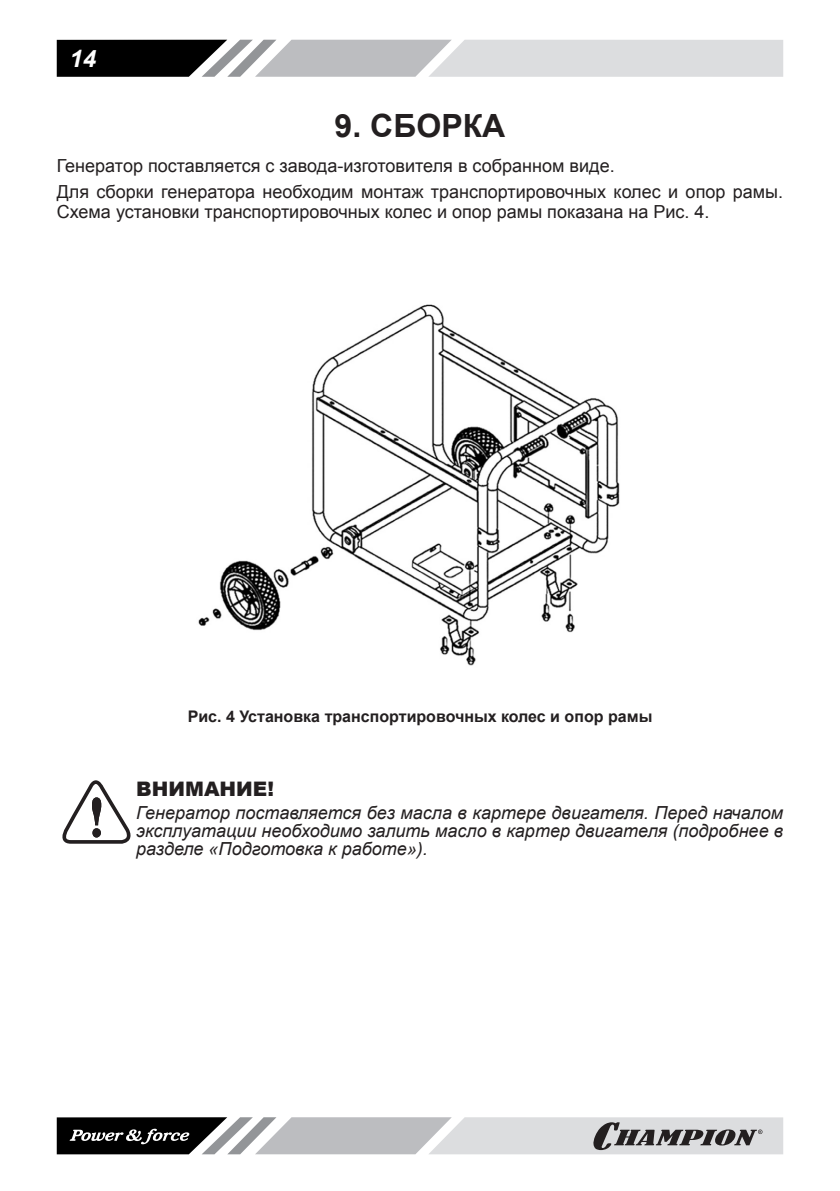
<style>
.page{position:relative;width:840px;height:1191px;background:#fff}
.page>*{position:absolute;margin:0;border:0;box-sizing:border-box;transform-origin:0 0}
.Заголовок_1{font:700 32px "Arial";color:#231f20}
.t1{font:italic 700 24px "Arial";color:#fff}
.ВНИМАНИЕ{font:900 20px "Arial";color:#231f20}
.Текст_основной{font:18px/20px "Arial";color:#231f20}
.ВНИМАНИЕ_ТЕКСТ{font:italic 18px/18px "Arial";color:#231f20;text-align:justify}
.РИСУНОК{font:700 16px "Arial";color:#231f20}
</style>
<div class="page">
<svg style="left:57px;top:40px;width:725px;height:37px;background:#a7a8a9"></svg>
<svg style="left:57px;top:1117px;width:725px;height:37px;background:#a1a1a3"></svg>
<img style="left:198px;top:304px;width:422px;height:362px">
<svg style="left:62px;top:780px;width:69px;height:63px"></svg>
<h2 class="t1" style="left:70px;top:42px;width:28px">14</h2>
<p class="Заголовок_1" style="left:334px;top:104px;width:172px">9. СБОРКА</p>
<p class="Текст_основной" style="left:57px;top:156px;width:559px">Генератор поставляется с завода-изготовителя в собранном виде.</p>
<p class="Текст_основной" style="left:57px;top:181px;width:727px">Для сборки генератора необходим монтаж транспортировочных колес и опор рамы.<br>Схема установки транспортировочных колес и опор рамы показана на Рис. 4.</p>
<p class="РИСУНОК" style="left:187px;top:705px;width:466px">Рис. 4 Установка транспортировочных колес и опор рамы</p>
<p class="ВНИМАНИЕ" style="left:136px;top:774px;width:139px">ВНИМАНИЕ!</p>
<p class="ВНИМАНИЕ_ТЕКСТ" style="left:136px;top:804px;width:648px">Генератор поставляется без масла в картере двигателя. Перед началом эксплуатации необходимо залить масло в картер двигателя (подробнее в разделе «Подготовка к работе»).</p>
</div>
